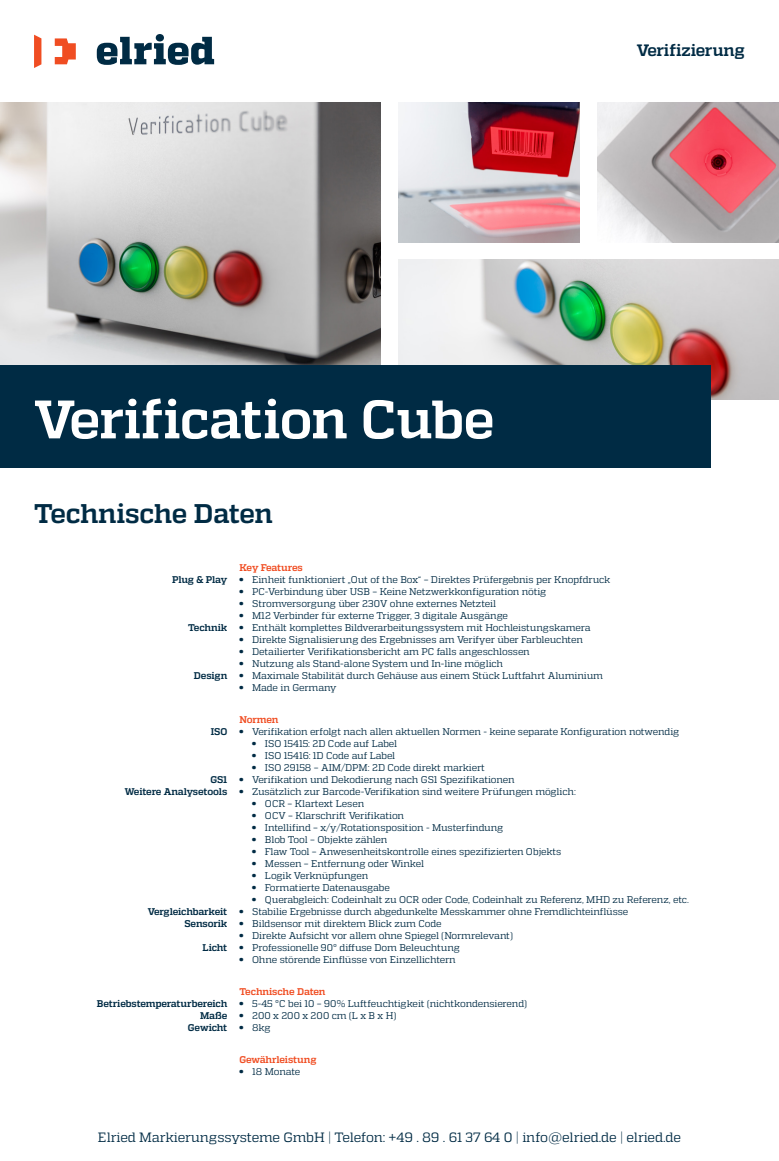
<style>
.page{position:relative;width:779px;height:1161px;background:#fff}
.page>*{position:absolute;margin:0;border:0;box-sizing:border-box;transform-origin:0 0}
.t1{font:700 54px "Quadon";letter-spacing:-.015em;color:#fff}
.t2{font:700 27px "Quadon";letter-spacing:-.015em;color:#002b44}
.t3{font:700 16.5px "Quadon";letter-spacing:-.01em;color:#002b44}
.t4{font:13.5px "Quadon";letter-spacing:-.01em;color:#002b44}
.t5{font:9.75px "Quadon";letter-spacing:-.015em;color:#002b44}
.t6{font:700 9.75px "Quadon";letter-spacing:-.015em;color:#002b44}
.t7{font:700 9.75px "Quadon";letter-spacing:-.015em;color:#f04d22}
</style>
<div class="page">
<svg style="left:34px;top:35px;width:7px;height:33px"></svg>
<svg style="left:55px;top:38px;width:21px;height:26px"></svg>
<svg style="left:97px;top:34px;width:117px;height:31px"></svg>
<img style="left:0;top:102px;width:381px;height:264px">
<img style="left:398px;top:102px;width:181px;height:140px">
<img style="left:597px;top:102px;width:181px;height:140px">
<img style="left:398px;top:259px;width:380px;height:141px">
<div style="left:0;top:366px;width:710px;height:102px;background:#002b44"></div>
<p class="t3" style="left:636px;top:40px;width:110px">Verifizierung</p>
<p class="t1" style="left:34px;top:388px;width:462px">Verification Cube</p>
<p class="t2" style="left:34px;top:498px;width:240px">Technische Daten</p>
<p class="t6" style="left:172px;top:574px;width:57px">Plug &amp; Play</p>
<p class="t6" style="left:188px;top:622px;width:41px">Technik</p>
<p class="t6" style="left:194px;top:670px;width:35px">Design</p>
<p class="t7" style="left:239px;top:562px;width:65px">Key Features</p>
<p class="t5" style="left:239px;top:574px;width:372px">• Einheit funktioniert „Out of the Box“ – Direktes Prüfergebnis per Knopfdruck</p>
<p class="t5" style="left:239px;top:586px;width:308px">• PC-Verbindung über USB – Keine Netzwerkkonfiguration nötig</p>
<p class="t5" style="left:239px;top:598px;width:258px">• Stromversorgung über 230V ohne externes Netzteil</p>
<p class="t5" style="left:239px;top:610px;width:270px">• M12 Verbinder für externe Trigger, 3 digitale Ausgänge</p>
<p class="t5" style="left:239px;top:622px;width:352px">• Enthält komplettes Bildverarbeitungssystem mit Hochleistungskamera</p>
<p class="t5" style="left:239px;top:634px;width:345px">• Direkte Signalisierung des Ergebnisses am Verifyer über Farbleuchten</p>
<p class="t5" style="left:239px;top:646px;width:292px">• Detailierter Verifikationsbericht am PC falls angeschlossen</p>
<p class="t5" style="left:239px;top:658px;width:265px">• Nutzung als Stand-alone System und In-line möglich</p>
<p class="t5" style="left:239px;top:670px;width:365px">• Maximale Stabilität durch Gehäuse aus einem Stück Luftfahrt Aluminium</p>
<p class="t5" style="left:239px;top:682px;width:99px">• Made in Germany</p>
<p class="t6" style="left:210px;top:726px;width:18px">ISO</p>
<p class="t6" style="left:210px;top:774px;width:19px">GS1</p>
<p class="t6" style="left:125px;top:786px;width:104px">Weitere Analysetools</p>
<p class="t6" style="left:148px;top:906px;width:81px">Vergleichbarkeit</p>
<p class="t6" style="left:184px;top:918px;width:44px">Sensorik</p>
<p class="t6" style="left:202px;top:942px;width:26px">Licht</p>
<p class="t6" style="left:97px;top:998px;width:132px">Betriebstemperaturbereich</p>
<p class="t6" style="left:200px;top:1010px;width:29px">Maße</p>
<p class="t6" style="left:188px;top:1022px;width:41px">Gewicht</p>
<p class="t7" style="left:239px;top:714px;width:41px">Normen</p>
<p class="t5" style="left:239px;top:726px;width:441px">• Verifikation erfolgt nach allen aktuellen Normen - keine separate Konfiguration notwendig</p>
<p class="t5" style="left:252px;top:738px;width:146px">• ISO 15415: 2D Code auf Label</p>
<p class="t5" style="left:252px;top:750px;width:145px">• ISO 15416: 1D Code auf Label</p>
<p class="t5" style="left:252px;top:762px;width:234px">• ISO 29158 – AIM/DPM: 2D Code direkt markiert</p>
<p class="t5" style="left:239px;top:774px;width:276px">• Verifikation und Dekodierung nach GS1 Spezifikationen</p>
<p class="t5" style="left:239px;top:786px;width:338px">• Zusätzlich zur Barcode-Verifikation sind weitere Prüfungen möglich:</p>
<p class="t5" style="left:252px;top:798px;width:113px">• OCR – Klartext Lesen</p>
<p class="t5" style="left:252px;top:810px;width:153px">• OCV – Klarschrift Verifikation</p>
<p class="t5" style="left:252px;top:822px;width:252px">• Intellifind – x/y/Rotationsposition - Musterfindung</p>
<p class="t5" style="left:252px;top:834px;width:137px">• Blob Tool – Objekte zählen</p>
<p class="t5" style="left:252px;top:846px;width:310px">• Flaw Tool – Anwesenheitskontrolle eines spezifizierten Objekts</p>
<p class="t5" style="left:252px;top:858px;width:173px">• Messen – Entfernung oder Winkel</p>
<p class="t5" style="left:252px;top:870px;width:117px">• Logik Verknüpfungen</p>
<p class="t5" style="left:252px;top:882px;width:139px">• Formatierte Datenausgabe</p>
<p class="t5" style="left:252px;top:894px;width:438px">• Querabgleich: Codeinhalt zu OCR oder Code, Codeinhalt zu Referenz, MHD zu Referenz, etc.</p>
<p class="t5" style="left:239px;top:906px;width:390px">• Stabilie Ergebnisse durch abgedunkelte Messkammer ohne Fremdlichteinflüsse</p>
<p class="t5" style="left:239px;top:918px;width:204px">• Bildsensor mit direktem Blick zum Code</p>
<p class="t5" style="left:239px;top:930px;width:275px">• Direkte Aufsicht vor allem ohne Spiegel (Normrelevant)</p>
<p class="t5" style="left:239px;top:942px;width:222px">• Professionelle 90° diffuse Dom Beleuchtung</p>
<p class="t5" style="left:239px;top:954px;width:218px">• Ohne störende Einflüsse von Einzellichtern</p>
<p class="t7" style="left:239px;top:986px;width:88px">Technische Daten</p>
<p class="t5" style="left:239px;top:998px;width:289px">• 5-45 °C bei 10 – 90% Luftfeuchtigkeit (nichtkondensierend)</p>
<p class="t5" style="left:239px;top:1010px;width:158px">• 200 x 200 x 200 cm (L x B x H)</p>
<p class="t5" style="left:239px;top:1022px;width:33px">• 8kg</p>
<p class="t7" style="left:239px;top:1054px;width:78px">Gewährleistung</p>
<p class="t5" style="left:239px;top:1066px;width:62px">• 18 Monate</p>
<p class="t4" style="left:98px;top:1129px;width:584px">Elried Markierungssysteme GmbH | Telefon: +49 . 89 . 61 37 64 0 | info@elried.de | elried.de</p>
</div>
